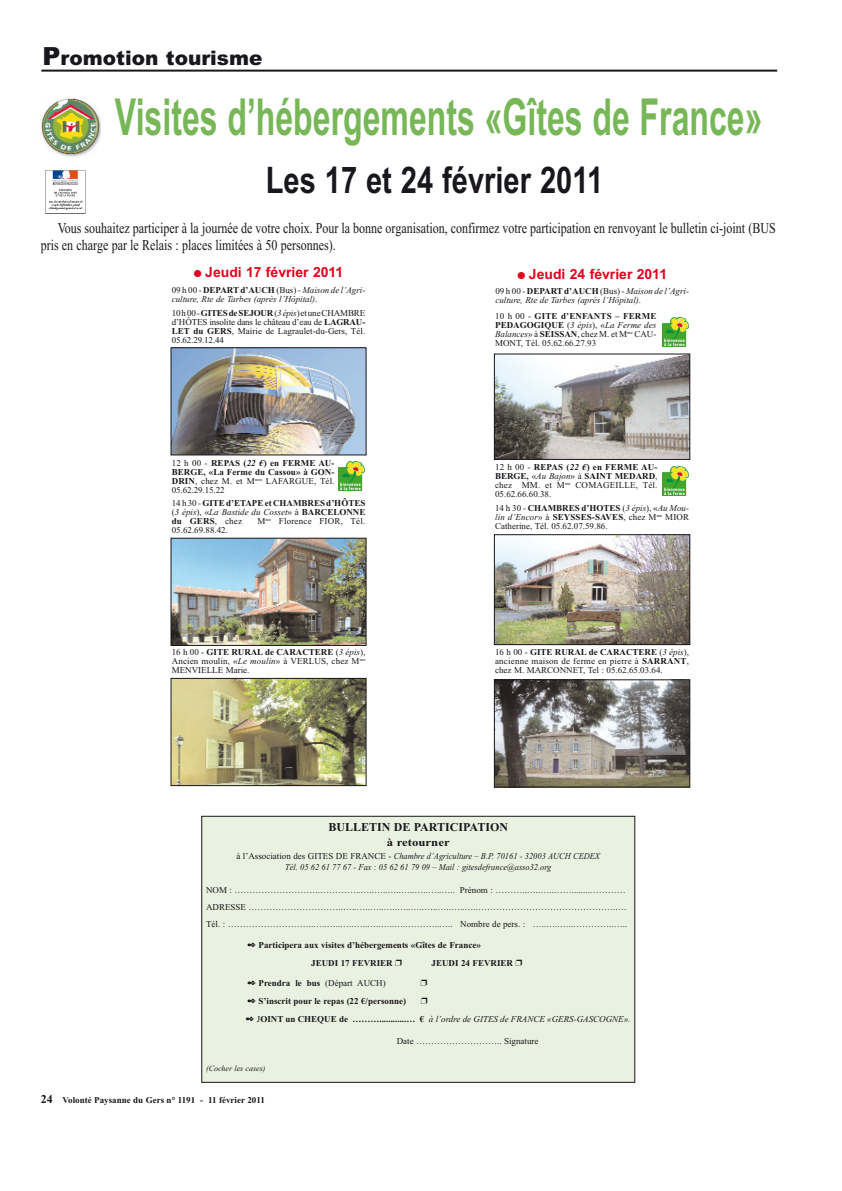
<style>
.page{position:relative;width:842px;height:1191px;background:#fff}
.page>*{position:absolute;margin:0;border:0;box-sizing:border-box;transform-origin:0 0}
.t1{font:700 51px "Arial";color:#77b758;scale:.63 1}
.t2{font:700 36.9px "Arial";color:#1a171c;scale:.79 1}
.t3{font:900 20px "Arial";color:#1a171c}
.t4{font:15px/16.9px "Times New Roman";color:#1a171c;scale:.8 1}
.t5{font:700 14px "Arial";color:#e2001a}
.t6{font:700 12px "Times New Roman";color:#1a171c}
.t7{font:700 11px "Times New Roman";color:#1a171c;scale:1.16 1}
.t8{font:9px/9px "Times New Roman";color:#1a171c;text-align:justify}
.t9{font:700 9px/9px "Times New Roman";color:#1a171c;text-align:justify}
.t10{font:italic 9px/9px "Times New Roman";color:#1a171c}
.t11{font:italic 9px/11px "Times New Roman";color:#1a171c;text-align:center;scale:.93 1}
.t12{font:9px "Times New Roman";letter-spacing:.02em;color:#1a171c}
.t13{font:italic 8px "Times New Roman";color:#1a171c}
.s1{font-size:25px}
.s2{font-style:normal}
.s3{font-weight:700;font-style:normal}
.s4{font-weight:700}
.s5{font-style:italic}
.s6{font-weight:400}
.s7{font-weight:400;font-style:italic}
.s8{font-weight:700;font-style:italic}
.s9{font-size:12px}
</style>
<div class="page">
<hr style="left:41px;top:70px;width:736px;height:2px;background:#1a171c">
<img style="left:41px;top:98px;width:60px;height:59px">
<img style="left:173px;top:540px;width:191px;height:104px">
<div style="left:171px;top:538px;width:195px;height:108px;border:1px solid #1a171c"></div>
<img style="left:173px;top:349px;width:191px;height:104px">
<div style="left:171px;top:347px;width:195px;height:108px;border:1px solid #1a171c"></div>
<img style="left:496px;top:356px;width:192px;height:102px">
<div style="left:494px;top:354px;width:196px;height:106px;border:1px solid #1a171c"></div>
<img style="left:496px;top:536px;width:192px;height:107px">
<div style="left:494px;top:534px;width:196px;height:111px;border:1px solid #1a171c"></div>
<img style="left:496px;top:682px;width:192px;height:103px">
<div style="left:494px;top:680px;width:196px;height:107px;border:1px solid #1a171c"></div>
<img style="left:173px;top:680px;width:191px;height:104px">
<div style="left:171px;top:678px;width:195px;height:108px;border:1px solid #1a171c"></div>
<div style="left:202px;top:816px;width:433px;height:266px;background:#e9f2e1"></div>
<div style="left:201px;top:816px;width:434px;height:267px;border:1px solid #1a171c"></div>
<svg style="left:338px;top:466px;width:27px;height:25px"></svg>
<img style="left:339px;top:461px;width:25px;height:29px">
<svg style="left:672px;top:466px;width:17px;height:12px"></svg>
<img style="left:662px;top:467px;width:26px;height:29px">
<svg style="left:662px;top:322px;width:27px;height:25px"></svg>
<img style="left:662px;top:317px;width:26px;height:29px">
<img style="left:45px;top:170px;width:41px;height:44px">
<h3 class="t3" style="left:42px;top:51px;width:222px"><span class="s1">P</span>romotion tourisme</h3>
<h1 class="t1" style="left:115px;top:98px;width:1029px">Visites d’hébergements «Gîtes de France»</h1>
<h2 class="t2" style="left:266px;top:167px;width:429px">Les 17 et 24 février 2011</h2>
<h3 class="t4" style="left:41px;top:221px;width:920px;text-indent:17px">Vous souhaitez participer à la journée de votre choix. Pour la bonne organisation, confirmez votre participation en renvoyant le bulletin ci-joint (BUS pris en charge par le Relais : places limitées à 50 personnes).</h3>
<h3 class="t5" style="left:194px;top:267px;width:151px">● Jeudi 17 février 2011</h3>
<h3 class="t5" style="left:517px;top:269px;width:151px">● Jeudi 24 février 2011</h3>
<p class="t10" style="left:172px;top:286px;width:195px"><span class="s2">09 h 00 -</span> <span class="s3">DEPART d’AUCH</span> <span class="s2">(Bus) -</span> Maison de l’Agri&shy;culture, Rte de Tarbes (après l’Hôpital)<span class="s2">.</span></p>
<p class="t10" style="left:495px;top:288px;width:195px"><span class="s2">09 h 00 -</span> <span class="s3">DEPART d’AUCH</span> <span class="s2">(Bus) -</span> Maison de l’Agri&shy;culture, Rte de Tarbes (après l’Hôpital)<span class="s2">.</span></p>
<p class="t8" style="left:172px;top:309px;width:195px">10 h 00 - <span class="s4">GITES de SEJOUR</span>(<span class="s5">3épis</span>) et une CHAMBRE d’HÔTES insolite dans le château d’eau de <span class="s4">LAGRAU-LET du GERS</span>, Mairie de Lagraulet-du-Gers, Tél.<br>05.62.29.12.44</p>
<p class="t9" style="left:172px;top:460px;width:164px"><span class="s6">12 h 00 -</span> REPAS (<span class="s5">22 €</span>) en FERME AU-BERGE, «La Ferme du Cassou» à GON-DRIN<span class="s6">, chez M. et M</span><sup>mes</sup> <span class="s6">LAFARGUE, Tél.<br>05.62.29.15.22</span></p>
<p class="t9" style="left:172px;top:500px;width:195px"><span class="s6">14 h 30 -</span> GITE d’ETAPE et CHAMBRES d’HÔTES <span class="s6">(</span><span class="s7">3 épis</span><span class="s6">), «</span><span class="s7">La Bastide du Cosset</span><span class="s6">» à</span> BARCELONNE du GERS<span class="s6">, chez</span></p>
<p class="t12" style="left:257px;top:518px;width:109px">M<sup>me</sup> Florence FIOR, Tél.</p>
<p class="t8" style="left:172px;top:526px;width:58px">05.62.69.88.42.</p>
<p class="t8" style="left:172px;top:649px;width:195px">16 h 00 - <span class="s4">GITE RURAL de CARACTERE</span> (<span class="s5">3 épis</span>), Ancien moulin, «<span class="s5">Le moulin</span>» à VERLUS, chez M<sup>me </sup>MENVIELLE Marie.</p>
<p class="t8" style="left:495px;top:313px;width:163px">10 h 00 - <span class="s4">GITE d’ENFANTS – FERME PEDAGOGIQUE</span> (<span class="s5">3 épis</span>), «<span class="s5">La Ferme des Balances</span>» à <span class="s4">SEISSAN</span>, chez M. et M<sup>me</sup> CAU-MONT, Tél. 05.62.66.27.93</p>
<p class="t8" style="left:495px;top:463px;width:164px">12 h 00 - <span class="s4">REPAS (</span><span class="s8">22 €</span><span class="s4">) en FERME AU-BERGE,</span> «<span class="s5">Au Bajon</span>» à <span class="s4">SAINT MEDARD</span>, chez MM. et M<sup>me</sup> COMAGEILLE, Tél.<br>05.62.66.60.38.</p>
<p class="t8" style="left:495px;top:504px;width:195px">14 h 30 - <span class="s4">CHAMBRES d’HOTES</span> (<span class="s5">3 épis</span>), «<span class="s5">Au Mou&shy;lin d’Encor</span>» à <span class="s4">SEYSSES-SAVES</span>, chez M<sup>me</sup> MIOR Catherine, Tél. 05.62.07.59.86.</p>
<p class="t8" style="left:495px;top:648px;width:195px">16 h 00 - <span class="s4">GITE RURAL de CARACTERE</span> (<span class="s5">3 épis</span>), ancienne maison de ferme en pierre à <span class="s4">SARRANT</span>, chez M. MARCONNET, Tel : 05.62.65.03.64.</p>
<h3 class="t6" style="left:329px;top:823px;width:181px">BULLETIN DE PARTICIPATION</h3>
<p class="t7" style="left:387px;top:839px;width:56px">à retourner</p>
<p class="t11" style="left:236px;top:851px;width:392px"><span class="s2">à l’Association des GITES DE FRANCE -</span> Chambre d’Agriculture – B.P. 70161 - 32003 AUCH CEDEX<br>Tél. 05 62 61 77 67 - Fax : 05 62 61 79 09 – Mail : gitesdefrance@asso32.org</p>
<p class="t8" style="left:206px;top:882px;width:423px;line-height:17px;text-align:left">NOM : ………………………..…………..…..…..…..…..…..…..….. Prénom : ………..…..…..……........…………<br>ADRESSE …………………………..…..…..…..…..…..…..…..…..…..…..……………………………………….….<br>Tél. : ………………………..…..…..…..…..…..…..…..………..….. Nombre de pers. : …..…..…..…………..…..</p>
<p class="t9" style="left:311px;top:937px;width:171px;line-height:18px;text-indent:-64px">✒ Participera aux visites d’hébergements «Gîtes de France»<br>JEUDI 17 FEVRIER ❐</p>
<p class="t9" style="left:432px;top:959px;width:92px">JEUDI 24 FEVRIER ❐</p>
<p class="t9" style="left:247px;top:979px;width:140px">✒ Prendra le bus <span class="s6">(Départ AUCH)</span></p>
<p class="t9" style="left:247px;top:997px;width:160px">✒ S’inscrit pour le repas (22 €/personne)</p>
<p class="t10" style="left:246px;top:1015px;width:386px">✒ <span class="s2">J</span><span class="s3">OINT un CHEQUE de ………............… €</span> à l’ordre de GITES de FRANCE «GERS-GASCOGNE».</p>
<p class="t8" style="left:397px;top:1037px;width:143px">Date ……………………….. Signature</p>
<p class="t13" style="left:206px;top:1065px;width:61px">(Cocher les cases)</p>
<p class="t9" style="left:41px;top:1096px;width:226px"><span class="s9">24</span> Volonté Paysanne du Gers n° 1191 - 11 février 2011</p>
</div>
